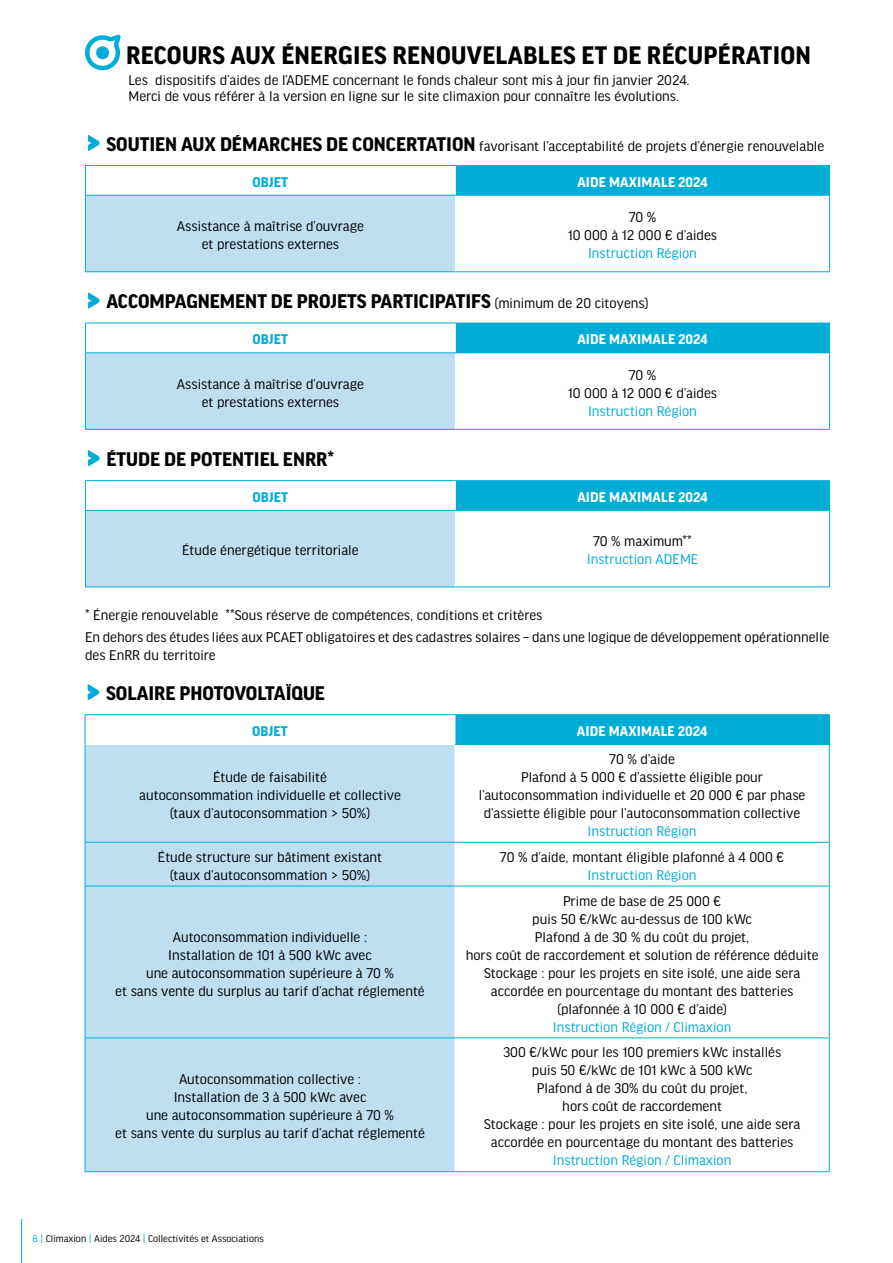
<style>
.page{position:relative;width:893px;height:1263px;background:#fff}
.page>*{position:absolute;margin:0;border:0;box-sizing:border-box;transform-origin:0 0}
.t1{font:700 27px "Good Headline Pro";letter-spacing:.01em;color:#000}
.t2{font:700 21px "Good Headline Pro";color:#000}
.t3{font:15px/18px "Good Headline Pro";color:#000;text-align:center}
.t4{font:15px "Good Headline Pro";color:#00add7}
.t5{font:700 15px "Good Headline Pro";letter-spacing:.01em;color:#fff}
.t6{font:700 15px "Good Headline Pro";letter-spacing:.01em;color:#00add7}
.t7{font:10.5px "Good Headline Pro";color:#000}
.s1{font-weight:700;font-size:21px}
.s2{font-weight:400;font-size:15px}
.s3{color:#00add7}
</style>
<div class="page">
<hr style="left:21px;top:1219px;width:1px;height:44px;background:#00add7">
<svg style="left:88px;top:134px;width:12px;height:18px"></svg>
<svg style="left:86px;top:194px;width:369px;height:1px"></svg>
<div style="left:455px;top:165px;width:375px;height:30px;background:#00add7"></div>
<div style="left:85px;top:195px;width:370px;height:77px;background:#bddff1"></div>
<svg style="left:455px;top:166px;width:1px;height:29px"></svg>
<svg style="left:85px;top:166px;width:1px;height:29px"></svg>
<hr style="left:85px;top:165px;width:370px;height:1px;background:#00add7">
<hr style="left:85px;top:196px;width:1px;height:75px;background:#00add7">
<hr style="left:85px;top:195px;width:370px;height:1px;background:#00add7">
<hr style="left:455px;top:195px;width:375px;height:1px;background:#00add7">
<hr style="left:829px;top:196px;width:1px;height:75px;background:#00add7">
<hr style="left:85px;top:271px;width:370px;height:1px;background:#00add7">
<hr style="left:455px;top:271px;width:375px;height:1px;background:#00add7">
<svg style="left:88px;top:292px;width:12px;height:17px"></svg>
<svg style="left:456px;top:353px;width:373px;height:76px"></svg>
<div style="left:455px;top:323px;width:375px;height:30px;background:#00add7"></div>
<div style="left:85px;top:353px;width:370px;height:76px;background:#bddff1"></div>
<svg style="left:455px;top:324px;width:1px;height:28px"></svg>
<svg style="left:85px;top:324px;width:1px;height:28px"></svg>
<hr style="left:85px;top:323px;width:370px;height:1px;background:#00add7">
<hr style="left:85px;top:353px;width:1px;height:76px;background:#00add7">
<hr style="left:85px;top:352px;width:370px;height:1px;background:#00add7">
<hr style="left:829px;top:353px;width:1px;height:76px;background:#00add7">
<hr style="left:85px;top:429px;width:370px;height:1px;background:#00add7">
<hr style="left:455px;top:429px;width:375px;height:1px;background:#00add7">
<svg style="left:88px;top:450px;width:12px;height:17px"></svg>
<svg style="left:86px;top:481px;width:369px;height:29px"></svg>
<div style="left:455px;top:481px;width:375px;height:29px;background:#00add7"></div>
<div style="left:85px;top:510px;width:370px;height:77px;background:#bddff1"></div>
<svg style="left:455px;top:481px;width:1px;height:29px"></svg>
<svg style="left:85px;top:481px;width:1px;height:29px"></svg>
<hr style="left:85px;top:480px;width:370px;height:1px;background:#00add7">
<hr style="left:455px;top:480px;width:375px;height:1px;background:#00add7">
<hr style="left:85px;top:511px;width:1px;height:75px;background:#00add7">
<hr style="left:85px;top:510px;width:370px;height:1px;background:#00add7">
<hr style="left:455px;top:510px;width:375px;height:1px;background:#00add7">
<hr style="left:829px;top:511px;width:1px;height:75px;background:#00add7">
<hr style="left:85px;top:586px;width:370px;height:1px;background:#00add7">
<hr style="left:455px;top:586px;width:375px;height:1px;background:#00add7">
<svg style="left:85px;top:34px;width:36px;height:37px"></svg>
<svg style="left:87px;top:684px;width:13px;height:17px"></svg>
<svg style="left:86px;top:715px;width:743px;height:456px"></svg>
<div style="left:455px;top:715px;width:374px;height:29px;background:#00add7"></div>
<div style="left:86px;top:745px;width:369px;height:426px;background:#bddff1"></div>
<svg style="left:455px;top:715px;width:1px;height:29px"></svg>
<hr style="left:85px;top:744px;width:370px;height:1px;background:#fff">
<hr style="left:455px;top:745px;width:1px;height:97px;background:#fff">
<hr style="left:455px;top:843px;width:1px;height:43px;background:#fff">
<hr style="left:455px;top:886px;width:1px;height:151px;background:#fff">
<hr style="left:455px;top:1038px;width:1px;height:133px;background:#fff">
<svg style="left:85px;top:715px;width:1px;height:29px"></svg>
<hr style="left:85px;top:714px;width:370px;height:1px;background:#00add7">
<hr style="left:455px;top:714px;width:375px;height:1px;background:#00add7">
<svg style="left:829px;top:715px;width:1px;height:29px"></svg>
<hr style="left:85px;top:744px;width:1px;height:98px;background:#00add7">
<hr style="left:455px;top:744px;width:375px;height:1px;background:#00add7">
<hr style="left:829px;top:745px;width:1px;height:97px;background:#00add7">
<hr style="left:85px;top:843px;width:1px;height:43px;background:#00add7">
<hr style="left:85px;top:842px;width:370px;height:1px;background:#00add7">
<hr style="left:455px;top:842px;width:375px;height:1px;background:#00add7">
<hr style="left:829px;top:843px;width:1px;height:43px;background:#00add7">
<hr style="left:85px;top:886px;width:1px;height:151px;background:#00add7">
<hr style="left:85px;top:1038px;width:1px;height:133px;background:#00add7">
<hr style="left:85px;top:886px;width:370px;height:1px;background:#00add7">
<hr style="left:85px;top:1037px;width:370px;height:1px;background:#00add7">
<hr style="left:85px;top:1171px;width:370px;height:1px;background:#00add7">
<hr style="left:455px;top:886px;width:375px;height:1px;background:#00add7">
<hr style="left:455px;top:1037px;width:375px;height:1px;background:#00add7">
<hr style="left:829px;top:886px;width:1px;height:151px;background:#00add7">
<hr style="left:829px;top:1038px;width:1px;height:133px;background:#00add7">
<hr style="left:455px;top:1171px;width:375px;height:1px;background:#00add7">
<h1 class="t1" style="left:126px;top:43px;width:686px">RECOURS AUX ÉNERGIES RENOUVELABLES ET DE RÉCUPÉRATION</h1>
<p class="t3" style="left:129px;top:72px;width:563px;line-height:16.5px;text-align:left">Les dispositifs d’aides de l’ADEME concernant le fonds chaleur sont mis à jour fin janvier 2024.<br>Merci de vous référer à la version en ligne sur le site climaxion pour connaître les évolutions.</p>
<p class="t3" style="left:106px;top:137px;width:719px"><span class="s1">SOUTIEN AUX DÉMARCHES DE CONCERTATION</span> favorisant l’acceptabilité de projets d’énergie renouvelable</p>
<p class="t6" style="left:253px;top:175px;width:37px">OBJET</p>
<p class="t5" style="left:577px;top:175px;width:132px">AIDE MAXIMALE 2024</p>
<p class="t3" style="left:177px;top:217px;width:189px">Assistance à maîtrise d’ouvrage et prestations externes</p>
<p class="t3" style="left:568px;top:208px;width:151px">70 %<br>10 000 à 12 000 € d’aides</p>
<p class="t4" style="left:588px;top:246px;width:110px">Instruction Région</p>
<h2 class="t2" style="left:106px;top:291px;width:544px">ACCOMPAGNEMENT DE PROJETS PARTICIPATIFS <span class="s2">(minimum de 20 citoyens)</span></h2>
<p class="t6" style="left:253px;top:333px;width:37px">OBJET</p>
<p class="t5" style="left:577px;top:333px;width:132px">AIDE MAXIMALE 2024</p>
<p class="t3" style="left:177px;top:375px;width:189px">Assistance à maîtrise d’ouvrage et prestations externes</p>
<p class="t3" style="left:568px;top:366px;width:151px">70 %<br>10 000 à 12 000 € d’aides</p>
<p class="t4" style="left:588px;top:403px;width:110px">Instruction Région</p>
<h2 class="t2" style="left:106px;top:449px;width:229px">ÉTUDE DE POTENTIEL ENRR*</h2>
<p class="t6" style="left:253px;top:490px;width:37px">OBJET</p>
<p class="t5" style="left:577px;top:490px;width:132px">AIDE MAXIMALE 2024</p>
<p class="t3" style="left:182px;top:541px;width:178px">Étude énergétique territoriale</p>
<p class="t3" style="left:593px;top:532px;width:100px">70 % maximum**</p>
<p class="t4" style="left:587px;top:552px;width:113px">Instruction ADEME</p>
<p class="t3" style="left:85px;top:604px;width:746px;line-height:22.2px;text-align:left">* Énergie renouvelable **Sous réserve de compétences, conditions et critères<br>En dehors des études liées aux PCAET obligatoires et des cadastres solaires – dans une logique de développement opérationnelle</p>
<p class="t3" style="left:85px;top:647px;width:132px">des EnRR du territoire</p>
<h2 class="t2" style="left:106px;top:683px;width:220px">SOLAIRE PHOTOVOLTAÏQUE</h2>
<p class="t6" style="left:252px;top:724px;width:37px">OBJET</p>
<p class="t5" style="left:577px;top:724px;width:132px">AIDE MAXIMALE 2024</p>
<p class="t3" style="left:139px;top:768px;width:263px">Étude de faisabilité<br>autoconsommation individuelle et collective (taux d’autoconsommation &gt; 50%)</p>
<p class="t3" style="left:479px;top:750px;width:328px">70 % d’aide<br>Plafond à 5 000 € d’assiette éligible pour l’autoconsommation individuelle et 20 000 € par phase d’assiette éligible pour l’autoconsommation collective</p>
<p class="t4" style="left:588px;top:823px;width:110px">Instruction Région</p>
<p class="t3" style="left:158px;top:848px;width:226px">Étude structure sur bâtiment existant (taux d’autoconsommation &gt; 50%)</p>
<p class="t3" style="left:500px;top:848px;width:286px">70 % d’aide, montant éligible plafonné à 4 000 €</p>
<p class="t4" style="left:588px;top:867px;width:110px">Instruction Région</p>
<p class="t3" style="left:115px;top:928px;width:311px">Autoconsommation individuelle :<br>Installation de 101 à 500 kWc avec<br>une autoconsommation supérieure à 70 %<br>et sans vente du surplus au tarif d’achat réglementé</p>
<p class="t3" style="left:115px;top:1071px;width:311px">Autoconsommation collective :<br>Installation de 3 à 500 kWc avec<br>une autoconsommation supérieure à 70 %<br>et sans vente du surplus au tarif d’achat réglementé</p>
<p class="t7" style="left:33px;top:1233px;width:233px"><span class="s3">8 |</span> Climaxion <span class="s3">|</span> Aides 2024 <span class="s3">|</span> Collectivités et Associations</p>
<p class="t3" style="left:466px;top:892px;width:354px">Prime de base de 25 000 €<br>puis 50 €/kWc au-dessus de 100 kWc<br>Plafond à de 30 % du coût du projet,<br>hors coût de raccordement et solution de référence déduite Stockage : pour les projets en site isolé, une aide sera accordée en pourcentage du montant des batteries (plafonnée à 10 000 € d’aide)</p>
<p class="t4" style="left:553px;top:1019px;width:180px">Instruction Région / Climaxion</p>
<p class="t3" style="left:484px;top:1044px;width:318px">300 €/kWc pour les 100 premiers kWc installés<br>puis 50 €/kWc de 101 kWc à 500 kWc<br>Plafond à de 30% du coût du projet,<br>hors coût de raccordement<br>Stockage : pour les projets en site isolé, une aide sera accordée en pourcentage du montant des batteries</p>
<p class="t4" style="left:553px;top:1153px;width:180px">Instruction Région / Climaxion</p>
</div>
